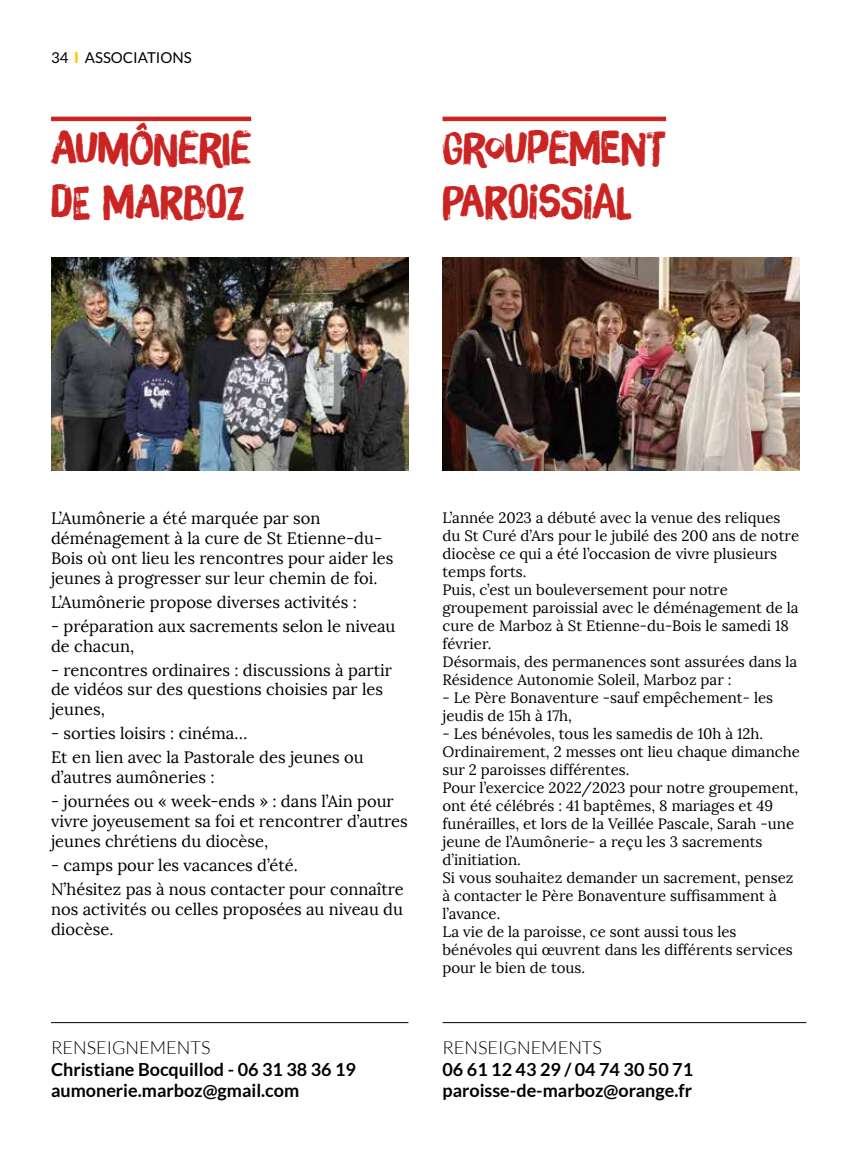
<style>
.page{position:relative;width:851px;height:1149px;background:#fff}
.page>*{position:absolute;margin:0;border:0;box-sizing:border-box;transform-origin:0 0}
.t1{font:45px/54px "Brush Up";color:#ca2523}
.t2{font:700 18px/21.6px "Lato";color:#000}
.t3{font:300 18px "Lato";color:#000}
.t4{font:16.5px/19.8px "Lora";color:#000}
.t5{font:15px/18px "Lora";color:#000}
.t6{font:15px "Lato";color:#000}
.s1{font-weight:900;color:#fec811}
</style>
<div class="page">
<hr style="left:51px;top:1022px;width:357px;height:1px;background:#000">
<hr style="left:442px;top:1022px;width:364px;height:1px;background:#000">
<hr style="left:51px;top:117px;width:200px;height:4px;background:#ca2523">
<hr style="left:442px;top:117px;width:224px;height:4px;background:#ca2523">
<img style="left:442px;top:257px;width:357px;height:213px">
<img style="left:51px;top:257px;width:357px;height:213px">
<p class="t6" style="left:51px;top:49px;width:142px">34 <span class="s1">I</span> ASSOCIATIONS</p>
<h1 class="t1" style="left:51px;top:120px;width:123px">AUMÔNERIE<br>DE MARBO</h1>
<h1 class="t1" style="left:226px;top:174px;width:19px">Z</h1>
<h1 class="t1" style="left:442px;top:120px;width:225px">GROUPEMENT<br>PAROISSIAL</h1>
<p class="t4" style="left:51px;top:508px;width:344px">L’Aumônerie a été marquée par son déménagement à la cure de St Etienne-du-Bois où ont lieu les rencontres pour aider les jeunes à progresser sur leur chemin de foi.</p>
<p class="t4" style="left:51px;top:592px;width:307px">L’Aumônerie propose diverses activités :</p>
<p class="t4" style="left:51px;top:616px;width:346px">- préparation aux sacrements selon le niveau de chacun,</p>
<p class="t4" style="left:51px;top:659px;width:342px">- rencontres ordinaires : discussions à partir de vidéos sur des questions choisies par les jeunes,</p>
<p class="t4" style="left:51px;top:721px;width:314px;line-height:24px">- sorties loisirs : cinéma…<br>Et en lien avec la Pastorale des jeunes ou</p>
<p class="t4" style="left:51px;top:767px;width:165px">d’autres aumôneries :</p>
<p class="t4" style="left:51px;top:791px;width:358px">- journées ou « week-ends » : dans l’Ain pour vivre joyeusement sa foi et rencontrer d’autres jeunes chrétiens du diocèse,</p>
<p class="t4" style="left:51px;top:853px;width:354px;line-height:24px">- camps pour les vacances d’été.<br>N’hésitez pas à nous contacter pour connaître</p>
<p class="t4" style="left:51px;top:899px;width:353px">nos activités ou celles proposées au niveau du diocèse.</p>
<p class="t3" style="left:51px;top:1037px;width:161px">RENSEIGNEMENTS</p>
<p class="t2" style="left:51px;top:1057px;width:306px">Christiane Bocquillod - 06 31 38 36 19 aumonerie.marboz@gmail.com</p>
<p class="t5" style="left:442px;top:508px;width:358px">L’année 2023 a débuté avec la venue des reliques du St Curé d’Ars pour le jubilé des 200 ans de notre diocèse ce qui a été l’occasion de vivre plusieurs temps forts.<br>Puis, c’est un bouleversement pour notre groupement paroissial avec le déménagement de la cure de Marboz à St Etienne-du-Bois le samedi 18 février.<br>Désormais, des permanences sont assurées dans la Résidence Autonomie Soleil, Marboz par :</p>
<p class="t5" style="left:442px;top:688px;width:332px">- Le Père Bonaventure -sauf empêchement- les jeudis de 15h à 17h,</p>
<p class="t5" style="left:442px;top:724px;width:359px">- Les bénévoles, tous les samedis de 10h à 12h.<br>Ordinairement, 2 messes ont lieu chaque dimanche sur 2 paroisses différentes.<br>Pour l’exercice 2022/2023 pour notre groupement, ont été célébrés : 41 baptêmes, 8 mariages et 49 funérailles, et lors de la Veillée Pascale, Sarah -une jeune de l’Aumônerie- a reçu les 3 sacrements d’initiation.<br>Si vous souhaitez demander un sacrement, pensez à contacter le Père Bonaventure suffisamment à l’avance.<br>La vie de la paroisse, ce sont aussi tous les bénévoles qui œuvrent dans les différents services pour le bien de tous.</p>
<p class="t3" style="left:442px;top:1037px;width:161px">RENSEIGNEMENTS</p>
<p class="t2" style="left:442px;top:1057px;width:252px">06 61 12 43 29 / 04 74 30 50 71 paroisse-de-marboz@orange.fr</p>
</div>
